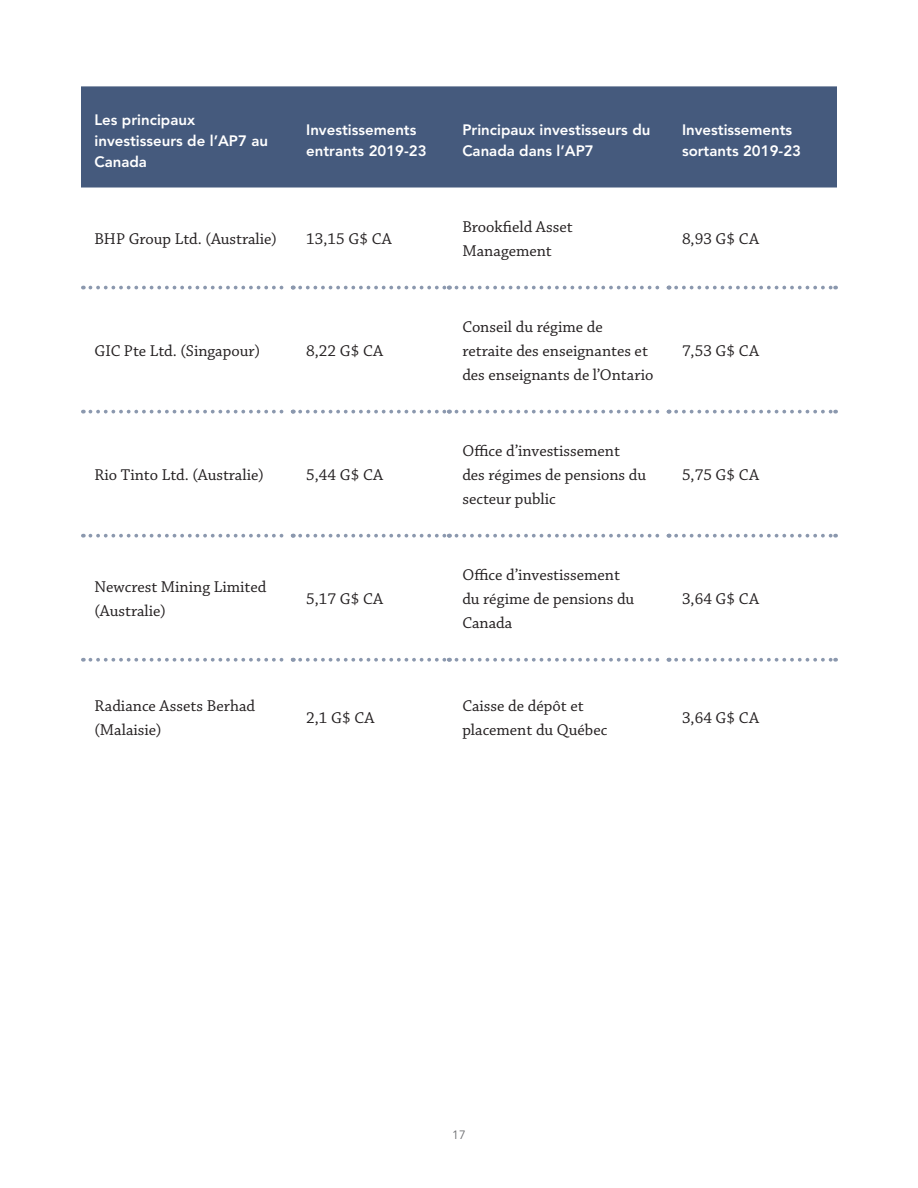
<style>
.page{position:relative;width:918px;height:1188px;background:#fff}
.page>*{position:absolute;margin:0;border:0;box-sizing:border-box;transform-origin:0 0}
.Body{font:16.5px/24px "Chaparral Pro";color:#231f20}
.Figure_Title{font:800 15px/21px "Avenir LT Std";color:#fff}
.t1{font:12px "Avenir LT Std";color:#6c6d70}
</style>
<div class="page">
<div style="left:81px;top:86px;width:756px;height:102px;background:#455a7d"></div>
<svg style="left:84px;top:534px;width:6px;height:4px"></svg>
<svg style="left:294px;top:534px;width:6px;height:4px"></svg>
<svg style="left:450px;top:534px;width:6px;height:4px"></svg>
<svg style="left:670px;top:534px;width:6px;height:4px"></svg>
<svg style="left:84px;top:658px;width:6px;height:4px"></svg>
<svg style="left:294px;top:658px;width:6px;height:4px"></svg>
<svg style="left:450px;top:658px;width:6px;height:4px"></svg>
<svg style="left:670px;top:658px;width:6px;height:4px"></svg>
<svg style="left:90px;top:286px;width:204px;height:3px"></svg>
<svg style="left:300px;top:286px;width:150px;height:3px"></svg>
<svg style="left:456px;top:286px;width:214px;height:3px"></svg>
<svg style="left:676px;top:286px;width:160px;height:3px"></svg>
<svg style="left:90px;top:410px;width:204px;height:3px"></svg>
<svg style="left:300px;top:410px;width:150px;height:3px"></svg>
<svg style="left:456px;top:410px;width:214px;height:3px"></svg>
<svg style="left:676px;top:410px;width:160px;height:3px"></svg>
<svg style="left:90px;top:534px;width:204px;height:4px"></svg>
<svg style="left:300px;top:534px;width:150px;height:4px"></svg>
<svg style="left:456px;top:534px;width:214px;height:4px"></svg>
<svg style="left:676px;top:534px;width:160px;height:4px"></svg>
<svg style="left:90px;top:658px;width:204px;height:4px"></svg>
<svg style="left:300px;top:658px;width:150px;height:4px"></svg>
<svg style="left:456px;top:658px;width:214px;height:4px"></svg>
<svg style="left:676px;top:658px;width:160px;height:4px"></svg>
<p class="Figure_Title" style="left:94px;top:109px;width:175px">Les principaux investisseurs de l’AP7 au<br>Canada</p>
<p class="Figure_Title" style="left:306px;top:120px;width:122px">Investissements entrants 2019-23</p>
<p class="Figure_Title" style="left:462px;top:120px;width:190px">Principaux investisseurs du<br>Canada dans l’AP7</p>
<p class="Figure_Title" style="left:682px;top:120px;width:121px">Investissements sortants 2019-23</p>
<p class="Body" style="left:94px;top:227px;width:184px">BHP Group Ltd. (Australie)</p>
<p class="Body" style="left:306px;top:227px;width:87px">13,15 G$ CA</p>
<p class="Body" style="left:462px;top:215px;width:112px">Brookfield Asset<br>Management</p>
<p class="Body" style="left:682px;top:227px;width:78px">8,93 G$ CA</p>
<p class="Body" style="left:94px;top:339px;width:167px">GIC Pte Ltd. (Singapour)</p>
<p class="Body" style="left:306px;top:339px;width:78px">8,22 G$ CA</p>
<p class="Body" style="left:94px;top:463px;width:171px">Rio Tinto Ltd. (Australie)</p>
<p class="Body" style="left:306px;top:463px;width:78px">5,44 G$ CA</p>
<p class="Body" style="left:94px;top:575px;width:173px">Newcrest Mining Limited (Australie)</p>
<p class="Body" style="left:306px;top:587px;width:78px">5,17 G$ CA</p>
<p class="Body" style="left:462px;top:315px;width:193px">Conseil du régime de retraite des enseignantes et des enseignants de l’Ontario</p>
<p class="Body" style="left:462px;top:439px;width:185px">Office d’investissement des régimes de pensions du secteur public</p>
<p class="Body" style="left:462px;top:563px;width:173px">Office d’investissement du régime de pensions du<br>Canada</p>
<p class="Body" style="left:682px;top:339px;width:78px">7,53 G$ CA</p>
<p class="Body" style="left:682px;top:463px;width:78px">5,75 G$ CA</p>
<p class="Body" style="left:682px;top:587px;width:78px">3,64 G$ CA</p>
<p class="Body" style="left:94px;top:694px;width:162px">Radiance Assets Berhad (Malaisie)</p>
<p class="Body" style="left:306px;top:706px;width:70px">2,1 G$ CA</p>
<p class="Body" style="left:462px;top:694px;width:147px">Caisse de dépôt et placement du Québec</p>
<p class="Body" style="left:682px;top:706px;width:78px">3,64 G$ CA</p>
<p class="t1" style="left:452px;top:1127px;width:15px">17</p>
</div>
